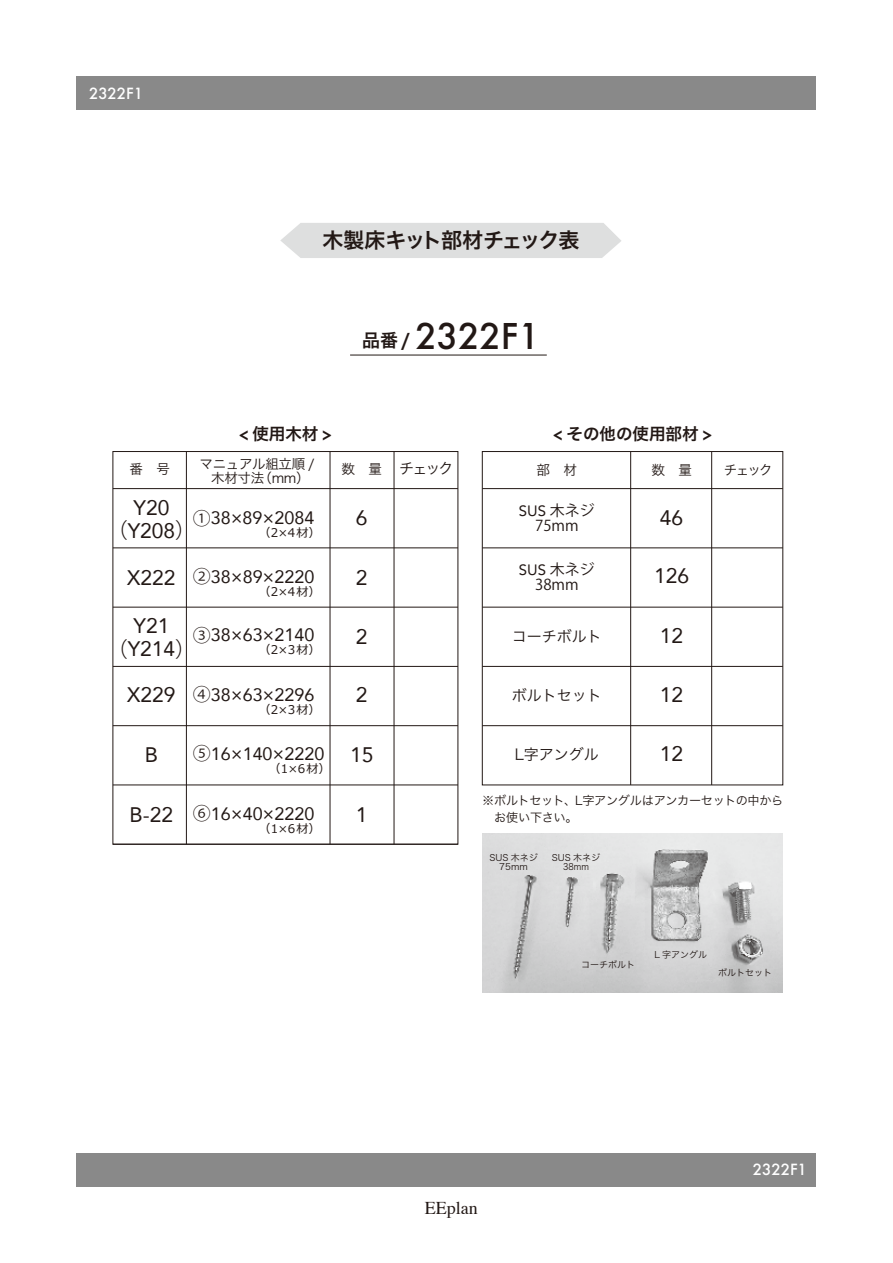
<style>
.page{position:relative;width:893px;height:1263px;background:#fff}
.page>*{position:absolute;margin:0;border:0;box-sizing:border-box;transform-origin:0 0}
.t1{font:500 34.5px "Futura";color:#221815}
.t2{font:21px/22.8px "Avenir";color:#221815;text-align:center}
.t3{font:21px "Hira Kaku Pro W6";letter-spacing:-.05em;color:#221815}
.t4{font:18px "Avenir";color:#221815}
.t5{font:18px "Times";color:#221815}
.t6{font:16.5px "Hira Kaku Pro W6";color:#221815}
.t7{font:15px "Hira Kaku Pro W3";color:#221815}
.t8{font:500 15px "Futura";color:#fff}
.t9{font:15px "Avenir";color:#221815}
.t10{font:15px "Koz Go Pr 6 N";color:#221815}
.t11{font:13.5px/13.5px "Hira Kaku Pro W3";letter-spacing:-.025em;color:#221815;text-align:center}
.t12{font:12.15px/16.5px "Hira Kaku Pro W3";letter-spacing:-.025em;color:#221815}
.t13{font:12px "Meiryo";letter-spacing:.1em;color:#221815}
.t14{font:9px/9px "Hira Kaku Pro W3";color:#221815;text-align:center}
.s1{font-family:"Hira Kaku Pro W6";font-weight:400;font-size:18px}
.s2{font-size:13.5px}
.s3{font-family:"Koz Go Pr 6 N"}
</style>
<div class="page">
<div style="left:77px;top:77px;width:739px;height:33px;background:#898989"></div>
<div style="left:77px;top:1153px;width:739px;height:33px;background:#898989"></div>
<hr style="left:482px;top:488px;width:301px;height:1px;background:#221815">
<hr style="left:482px;top:548px;width:301px;height:1px;background:#221815">
<hr style="left:482px;top:607px;width:301px;height:1px;background:#221815">
<hr style="left:482px;top:666px;width:301px;height:1px;background:#221815">
<hr style="left:482px;top:725px;width:301px;height:1px;background:#221815">
<hr style="left:711px;top:451px;width:1px;height:334px;background:#221815">
<hr style="left:630px;top:451px;width:1px;height:334px;background:#221815">
<div style="left:482px;top:451px;width:301px;height:334px;border:1px solid #221815"></div>
<img style="left:482px;top:833px;width:301px;height:159px">
<hr style="left:350px;top:355px;width:197px;height:1px;background:#221815">
<div style="left:280px;top:223px;width:341px;height:35px;background:#dedfdf"></div>
<hr style="left:113px;top:488px;width:345px;height:1px;background:#221815">
<hr style="left:113px;top:548px;width:345px;height:1px;background:#221815">
<hr style="left:113px;top:607px;width:345px;height:1px;background:#221815">
<hr style="left:113px;top:666px;width:345px;height:1px;background:#221815">
<hr style="left:113px;top:725px;width:345px;height:1px;background:#221815">
<hr style="left:113px;top:785px;width:345px;height:1px;background:#221815">
<hr style="left:113px;top:844px;width:345px;height:1px;background:#221815">
<hr style="left:186px;top:451px;width:1px;height:393px;background:#221815">
<hr style="left:330px;top:451px;width:1px;height:393px;background:#221815">
<hr style="left:394px;top:451px;width:1px;height:393px;background:#221815">
<p class="t8" style="left:89px;top:83px;width:55px">2322F1</p>
<p class="t3" style="left:322px;top:221px;width:258px">木製床キット部材チェック表</p>
<p class="t6" style="left:239px;top:419px;width:94px">&lt; 使用木材 &gt;</p>
<h1 class="t1" style="left:362px;top:313px;width:179px"><span class="s1">品番/</span> 2322F1</h1>
<p class="t6" style="left:553px;top:419px;width:160px">&lt; その他の使用部材 &gt;</p>
<p class="t11" style="left:130px;top:462px;width:42px">番　号</p>
<p class="t11" style="left:200px;top:457px;width:117px">マニュアル組立順 /木材寸法（mm）</p>
<p class="t7" style="left:341px;top:455px;width:114px"><span class="s2">数　量</span> チェック</p>
<p class="t11" style="left:537px;top:462px;width:42px">部　材</p>
<p class="t11" style="left:651px;top:462px;width:42px">数　量</p>
<p class="t11" style="left:724px;top:462px;width:51px">チェック</p>
<p class="t2" style="left:107px;top:497px;width:91px">Y20<span class="s3">（</span>Y208<span class="s3">）</span></p>
<p class="t2" style="left:356px;top:507px;width:13px">6</p>
<p class="t2" style="left:127px;top:567px;width:50px">X222</p>
<p class="t2" style="left:356px;top:567px;width:13px">2</p>
<p class="t4" style="left:193px;top:506px;width:123px"><span class="s3">①</span>38×89×2084</p>
<p class="t13" style="left:259px;top:525px;width:63px">（2×4材）</p>
<p class="t4" style="left:193px;top:565px;width:123px"><span class="s3">②</span>38×89×2220</p>
<p class="t13" style="left:259px;top:583px;width:63px">（2×4材）</p>
<p class="t2" style="left:107px;top:615px;width:91px">Y21<span class="s3">（</span>Y214<span class="s3">）</span></p>
<p class="t2" style="left:356px;top:626px;width:13px">2</p>
<p class="t4" style="left:193px;top:623px;width:123px"><span class="s3">③</span>38×63×2140</p>
<p class="t13" style="left:259px;top:642px;width:63px">（2×3材）</p>
<p class="t4" style="left:193px;top:683px;width:123px"><span class="s3">④</span>38×63×2296</p>
<p class="t13" style="left:259px;top:701px;width:63px">（2×3材）</p>
<p class="t4" style="left:193px;top:742px;width:133px"><span class="s3">⑤</span>16×140×2220</p>
<p class="t13" style="left:269px;top:760px;width:63px">（1×6材）</p>
<p class="t4" style="left:193px;top:802px;width:123px"><span class="s3">⑥</span>16×40×2220</p>
<p class="t13" style="left:259px;top:820px;width:63px">（1×6材）</p>
<p class="t2" style="left:127px;top:684px;width:50px">X229</p>
<p class="t2" style="left:356px;top:684px;width:13px">2</p>
<p class="t2" style="left:145px;top:744px;width:15px">B</p>
<p class="t2" style="left:350px;top:744px;width:25px">15</p>
<p class="t2" style="left:130px;top:804px;width:45px">B-22</p>
<p class="t2" style="left:356px;top:804px;width:13px">1</p>
<p class="t9" style="left:519px;top:501px;width:77px">SUS <span class="s3">木ネジ</span></p>
<p class="t10" style="left:535px;top:517px;width:45px">75mm</p>
<p class="t9" style="left:519px;top:559px;width:77px">SUS <span class="s3">木ネジ</span></p>
<p class="t10" style="left:535px;top:576px;width:45px">38mm</p>
<p class="t7" style="left:512px;top:623px;width:91px">コーチボルト</p>
<p class="t7" style="left:512px;top:682px;width:91px">ボルトセット</p>
<p class="t7" style="left:515px;top:741px;width:86px">L字アングル</p>
<p class="t2" style="left:660px;top:507px;width:25px">46</p>
<p class="t2" style="left:654px;top:565px;width:37px">126</p>
<p class="t2" style="left:660px;top:625px;width:25px">12</p>
<p class="t2" style="left:660px;top:684px;width:25px">12</p>
<p class="t2" style="left:660px;top:743px;width:25px">12</p>
<p class="t12" style="left:482px;top:791px;width:303px">※ボルトセット、L字アングルはアンカーセットの中から　お使い下さい。</p>
<p class="t14" style="left:489px;top:852px;width:50px">SUS 木ネジ<br>75mm</p>
<p class="t14" style="left:552px;top:852px;width:50px">SUS 木ネジ<br>38mm</p>
<p class="t14" style="left:581px;top:959px;width:55px">コーチボルト</p>
<p class="t14" style="left:655px;top:949px;width:54px">L 字アングル</p>
<p class="t14" style="left:718px;top:968px;width:55px">ボルトセット</p>
<p class="t8" style="left:753px;top:1160px;width:55px">2322F1</p>
<p class="t5" style="left:425px;top:1200px;width:54px">EEplan</p>
</div>
